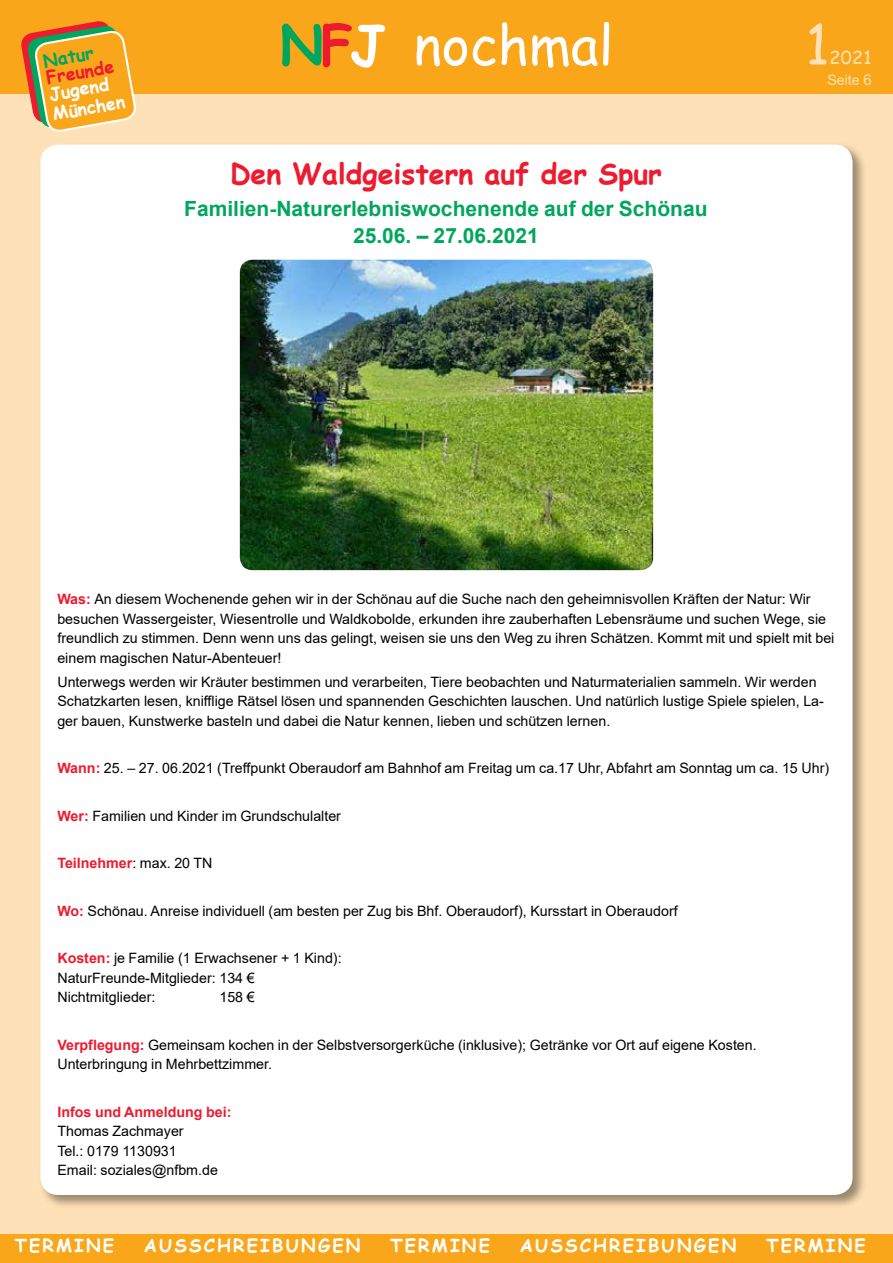
<style>
.page{position:relative;width:893px;height:1263px;background:#fff}
.page>*{position:absolute;margin:0;border:0;box-sizing:border-box;transform-origin:0 0}
.t1{font:54px "Comic Sans MS";color:#fff}
.t2{font:54px "Comic Sans MS";color:#ffe1b7}
.t3{font:700 28.5px "Comic Sans MS";color:#ed1b2f}
.t4{font:700 21px/27px "Arial";color:#00a65d;text-align:center}
.t5{font:700 18px "Comic Sans MS";letter-spacing:.12em;color:#fff}
.t6{font:18px "Comic Sans MS";color:#ffe1b7}
.t7{font:700 17.85px/19.8px "Comic Sans MS";color:#fff}
.t8{font:700 17.85px "Comic Sans MS";color:#ed1b2f}
.t9{font:700 17.85px "Comic Sans MS";color:#00a65d}
.t10{font:14.25px/19.5px "Arial";color:#000}
.t11{font:700 14.25px "Arial";color:#ed1b2f}
.t12{font:14.25px "Arial";color:#ffe1b7}
.s1{font-weight:700;color:#00a65d}
.s2{font-weight:700;color:#ed1b2f}
.s3{font-weight:700}
.s4{font-size:15px}
.s5{font-weight:400;color:#000}
</style>
<div class="page">
<div style="left:0;top:37px;width:893px;height:1226px;background:#ffe1b7"></div>
<div style="left:0;top:0;width:893px;height:94px;background:#faa61a"></div>
<div style="left:0;top:1234px;width:893px;height:29px;background:#faa61a"></div>
<svg style="left:21px;top:21px;width:115px;height:111px"></svg>
<div style="left:38px;top:142px;width:829px;height:1067px;background:#000;opacity:.4"></div>
<div style="left:40px;top:145px;width:813px;height:1050px;background:#fff;border-radius:18px"></div>
<img style="left:240px;top:260px;width:413px;height:310px">
<p class="t9" style="left:41px;top:48px;width:55px;rotate:-10deg">NATUR</p>
<p class="t8" style="left:44px;top:65px;width:71px;rotate:-10deg">FREUNDE</p>
<p class="t7" style="left:48px;top:84px;width:75px;rotate:-10deg">JUGEND<br>MÜNCHEN</p>
<h1 class="t1" style="left:280px;top:5px;width:335px"><span class="s1">N</span><span class="s2">F</span><span class="s3">J</span> nochmal</h1>
<h2 class="t3" style="left:230px;top:153px;width:433px">DEN WALDGEISTERN AUF DER SPUR</h2>
<h3 class="t4" style="left:184px;top:195px;width:525px">Familien-Naturerlebniswochenende auf der Schönau<br>25.06. – 27.06.2021</h3>
<h1 class="t2" style="left:805px;top:5px;width:26px">1</h1>
<p class="t6" style="left:830px;top:45px;width:44px">2021</p>
<p class="t12" style="left:827px;top:71px;width:46px">Seite <span class="s4">6</span></p>
<p class="t10" style="left:57px;top:589px;width:778px"><span class="s2">Was:</span> An diesem Wochenende gehen wir in der Schönau auf die Suche nach den geheimnisvollen Kräften der Natur: Wir besuchen Wassergeister, Wiesentrolle und Waldkobolde, erkunden ihre zauberhaften Lebensräume und suchen Wege, sie freundlich zu stimmen. Denn wenn uns das gelingt, weisen sie uns den Weg zu ihren Schätzen. Kommt mit und spielt mit bei einem magischen Natur-Abenteuer!</p>
<p class="t10" style="left:57px;top:672px;width:768px">Unterwegs werden wir Kräuter bestimmen und verarbeiten, Tiere beobachten und Naturmaterialien sammeln. Wir werden<br>Schatzkarten lesen, knifflige Rätsel lösen und spannenden Geschichten lauschen. Und natürlich lustige Spiele spielen, La&shy;ger bauen, Kunstwerke basteln und dabei die Natur kennen, lieben und schützen lernen.</p>
<p class="t10" style="left:57px;top:758px;width:773px"><span class="s2">Wann:</span> 25. – 27. 06.2021 (Treffpunkt Oberaudorf am Bahnhof am Freitag um ca.17 Uhr, Abfahrt am Sonntag um ca. 15 Uhr)</p>
<p class="t10" style="left:57px;top:806px;width:285px"><span class="s2">Wer:</span> Familien und Kinder im Grundschulalter</p>
<p class="t11" style="left:57px;top:853px;width:157px">Teilnehmer<span class="s5">: max. 20 TN</span></p>
<p class="t10" style="left:57px;top:901px;width:622px"><span class="s2">Wo:</span> Schönau. Anreise individuell (am besten per Zug bis Bhf. Oberaudorf), Kursstart in Oberaudorf</p>
<p class="t10" style="left:57px;top:948px;width:286px"><span class="s2">Kosten:</span> je Familie (1 Erwachsener + 1 Kind):<br>NaturFreunde-Mitglieder: 134 €<br>Nichtmitglieder:</p>
<p class="t10" style="left:219px;top:987px;width:37px">158 €</p>
<p class="t10" style="left:57px;top:1035px;width:701px"><span class="s2">Verpflegung:</span> Gemeinsam kochen in der Selbstversorgerküche (inklusive); Getränke vor Ort auf eigene Kosten.<br>Unterbringung in Mehrbettzimmer.</p>
<p class="t11" style="left:57px;top:1101px;width:176px">Infos und Anmeldung bei:</p>
<p class="t10" style="left:57px;top:1121px;width:162px">Thomas Zachmayer<br>Tel.: 0179 1130931<br>Email: soziales@nfbm.de</p>
<p class="t5" style="left:14px;top:1232px;width:101px">TERMIN E</p>
<p class="t5" style="left:144px;top:1232px;width:213px">AUSSCHREIBUNGEN</p>
<p class="t5" style="left:390px;top:1232px;width:101px">TERMIN E</p>
<p class="t5" style="left:520px;top:1232px;width:213px">AUSSCHREIBUNGEN</p>
<p class="t5" style="left:766px;top:1232px;width:101px">TERMINE</p>
</div>
